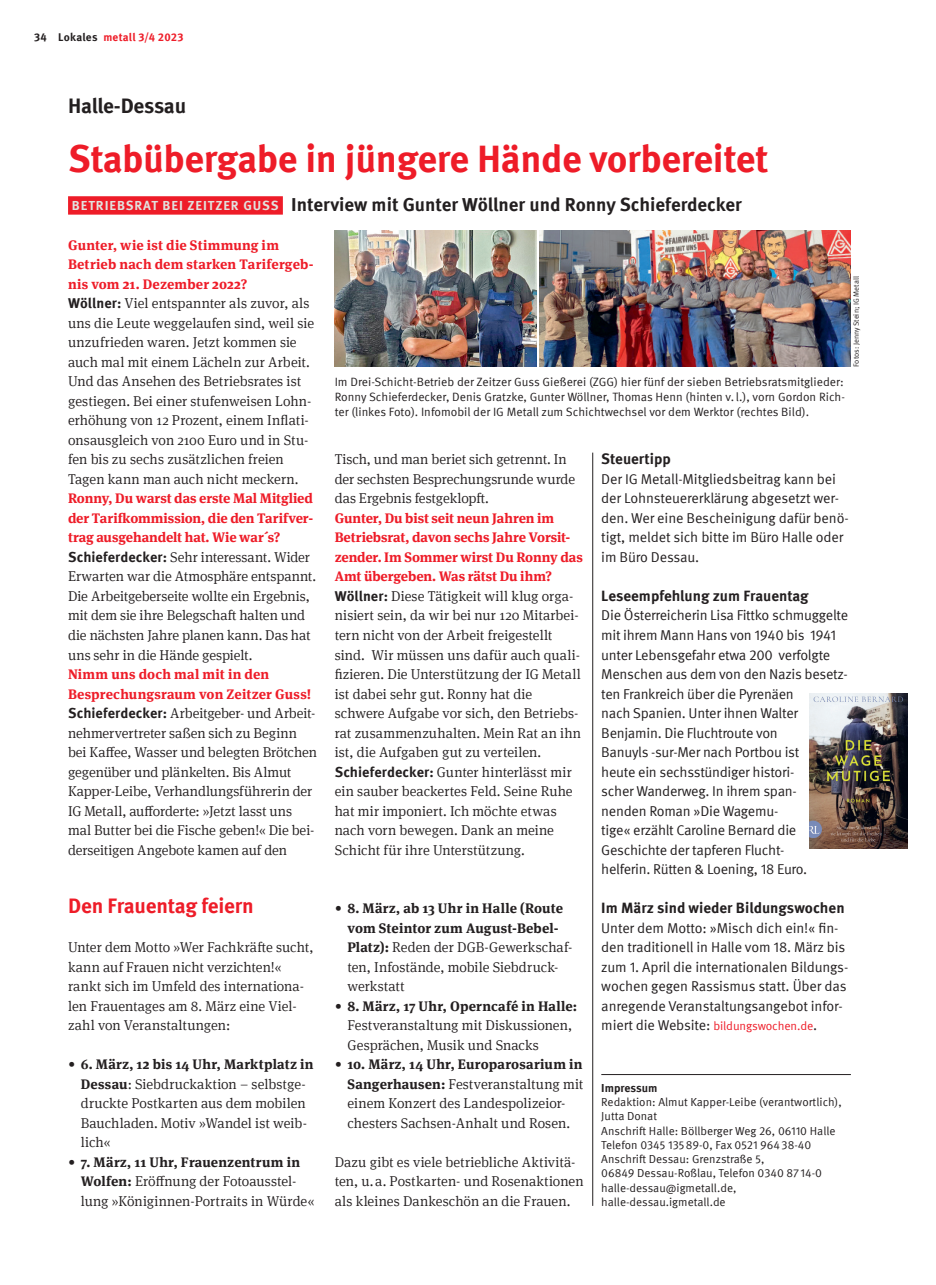
<style>
.page{position:relative;width:936px;height:1285px;background:#fff}
.page>*{position:absolute;margin:0;border:0;box-sizing:border-box;transform-origin:0 0}
._01_Aufmacher_Übersc{font:700 38.25px "Meta IGM";letter-spacing:-.01em;color:#ee1c28}
._02_Artikel_Überschr{font:700 21px "Meta IGM";letter-spacing:-.01em;color:#ee1c28}
.Seitenname{font:700 21px "Meta IGM";letter-spacing:-.015em;color:#231f20}
._01_Aufmacher_Vorspa{font:700 18.75px "Meta IGM";color:#231f20}
._03_Meldung_Überschr{font:700 15px "Meta IGM";color:#231f20}
._01_Aufmacher_Text_o{font:300 14.25px/19.5px "Meta Serif IGM";color:#231f20}
._03_Meldung_Text_ohn{font:14.25px/19.5px "Meta IGM";letter-spacing:-.02em;color:#231f20}
._02_Artikel_Text_ohn{font:300 14.25px/19.5px "Meta Serif IGM";color:#231f20}
._05_Interview_Frage{font:700 13.8px/19.5px "Meta Serif IGM";letter-spacing:.005em;color:#ee1c28}
.t1{font:700 13.8px/19.5px "Meta Serif IGM";letter-spacing:.02em;color:#231f20}
.Bildunterschrift{font:12px/15px "Meta IGM";color:#231f20;text-align:justify}
.t2{font:11.7px/14.2px "Meta IGM";color:#231f20}
._07_Impressum_GS-Nam{font:700 11.7px "Meta IGM";letter-spacing:-.005em;color:#231f20}
.t3{font:700 11.25px "Meta IGM";letter-spacing:.02em;color:#ee1c28}
.t4{font:7.5px "Meta IGM";color:#231f20}
.s1{color:#231f20}
.s2{font-size:13.2px;color:#e2e2de}
.s3{font-family:"Meta IGM";font-weight:700}
.s4{font-size:12px;color:#ee1c28}
.s5{font-weight:300;font-size:14.25px}
.s6{font-weight:700;font-size:13.8px}
</style>
<div class="page">
<div style="left:68px;top:196px;width:215px;height:18px;background:#ee1c28"></div>
<hr style="left:601px;top:1074px;width:249px;height:1px;background:#231f20">
<img style="left:540px;top:230px;width:310px;height:137px">
<hr style="left:592px;top:452px;width:1px;height:753px;background:#231f20">
<img style="left:334px;top:230px;width:203px;height:137px">
<img style="left:809px;top:693px;width:98px;height:155px">
<p class="t3" style="left:34px;top:28px;width:151px"><span class="s1">34 Lokales</span> metall 3/4 2023</p>
<p class="Seitenname" style="left:68px;top:89px;width:120px">Halle-Dessau</p>
<p class="_01_Aufmacher_Übersc" style="left:68px;top:128px;width:702px">Stabübergabe in jüngere Hände vorbereitet</p>
<p class="_01_Aufmacher_Vorspa" style="left:72px;top:189px;width:671px"><span class="s2">BETRIEBSRAT BEI ZEITZER GUSS</span> Interview mit Gunter Wöllner und Ronny Schieferdecker</p>
<p class="_05_Interview_Frage" style="left:68px;top:234px;width:247px">Gunter, wie ist die Stimmung im<br>Betrieb nach dem starken Tarifergeb&shy;nis vom 21. Dezember 2022?</p>
<p class="_01_Aufmacher_Text_o" style="left:68px;top:293px;width:247px"><span class="s3">Wöllner:</span> Viel entspannter als zuvor, als uns die Leute weggelaufen sind, weil sie unzufrieden waren. Jetzt kommen sie auch mal mit einem Lächeln zur Arbeit.<br>Und das Ansehen des Betriebsrates ist gestiegen. Bei einer stufenweisen Lohn&shy;erhöhung von 12 Prozent, einem Inflati&shy;onsausgleich von 2100 Euro und in Stu&shy;fen bis zu sechs zusätzlichen freien Tagen kann man auch nicht meckern.</p>
<p class="_05_Interview_Frage" style="left:68px;top:487px;width:247px;text-align:justify">Ronny, Du warst das erste Mal Mitglied der Tarifkommission, die den Tarifver&shy;trag ausgehandelt hat. Wie war´s?</p>
<p class="_01_Aufmacher_Text_o" style="left:68px;top:546px;width:249px"><span class="s3">Schieferdecker:</span> Sehr interessant. Wider Erwarten war die Atmosphäre entspannt.<br>Die Arbeitgeberseite wollte ein Ergebnis, mit dem sie ihre Belegschaft halten und die nächsten Jahre planen kann. Das hat uns sehr in die Hände gespielt.</p>
<p class="_05_Interview_Frage" style="left:68px;top:663px;width:245px">Nimm uns doch mal mit in den<br>Besprechungsraum von Zeitzer Guss!</p>
<p class="_01_Aufmacher_Text_o" style="left:68px;top:702px;width:250px"><span class="s3">Schieferdecker:</span> Arbeitgeber- und Arbeit&shy;nehmervertreter saßen sich zu Beginn bei Kaffee, Wasser und belegten Brötchen gegenüber und plänkelten. Bis Almut Kapper-Leibe, Verhandlungsführerin der IG Metall, aufforderte: »Jetzt lasst uns mal Butter bei die Fische geben!« Die bei&shy;derseitigen Angebote kamen auf den</p>
<p class="t4" style="left:850px;top:367px;width:92px;rotate:-90deg">Fotos: Jenny Stein; IG Metall</p>
<p class="Bildunterschrift" style="left:334px;top:374px;width:511px">Im Drei-Schicht-Betrieb der Zeitzer Guss Gießerei (ZGG) hier fünf der sieben Betriebsratsmitglieder:<br>Ronny Schieferdecker, Denis Gratzke, Gunter Wöllner, Thomas Henn (hinten v.l.), vorn Gordon Rich&shy;ter (linkes Foto). Infomobil der IG Metall zum Schichtwechsel vor dem Werktor (rechtes Bild).</p>
<p class="_03_Meldung_Überschr" style="left:601px;top:447px;width:71px">Steuertipp</p>
<p class="_03_Meldung_Text_ohn" style="left:601px;top:468px;width:249px">Der IG Metall-Mitgliedsbeitrag kann bei der Lohnsteuererklärung abgesetzt wer&shy;den. Wer eine Bescheinigung dafür benö&shy;tigt, meldet sich bitte im Büro Halle oder im Büro Dessau.</p>
<p class="_03_Meldung_Überschr" style="left:601px;top:584px;width:209px">Leseempfehlung zum Frauentag</p>
<p class="_03_Meldung_Text_ohn" style="left:601px;top:604px;width:248px">Die Österreicherin Lisa Fittko schmuggelte mit ihrem Mann Hans von 1940 bis 1941 unter Lebensgefahr etwa 200 verfolgte Menschen aus dem von den Nazis besetz&shy;ten Frankreich über die Pyrenäen<br>nach Spanien. Unter ihnen Walter Benjamin. Die Fluchtroute von<br>Banuyls -sur-Mer nach Portbou ist<br>heute ein sechsstündiger histori-<br>scher Wanderweg. In ihrem span-<br>nenden Roman »Die Wagemu-<br>tige« erzählt Caroline Bernard die Geschichte der tapferen Flucht-<br>helferin. Rütten &amp; Loening, 18 Euro.</p>
<p class="_03_Meldung_Überschr" style="left:601px;top:896px;width:245px">Im März sind wieder Bildungswochen</p>
<p class="_03_Meldung_Text_ohn" style="left:601px;top:916px;width:248px">Unter dem Motto: »Misch dich ein!« fin&shy;den traditionell in Halle vom 18. März bis zum 1. April die internationalen Bildungs&shy;wochen gegen Rassismus statt. Über das anregende Veranstaltungsangebot infor&shy;miert die Website: <span class="s4">bildungswochen.de</span>.</p>
<p class="_01_Aufmacher_Text_o" style="left:334px;top:449px;width:242px">Tisch, und man beriet sich getrennt. In der sechsten Besprechungsrunde wurde das Ergebnis festgeklopft.</p>
<p class="_05_Interview_Frage" style="left:334px;top:507px;width:250px">Gunter, Du bist seit neun Jahren im Betriebsrat, davon sechs Jahre Vorsit&shy;zender. Im Sommer wirst Du Ronny das Amt übergeben. Was rätst Du ihm?</p>
<p class="_01_Aufmacher_Text_o" style="left:334px;top:585px;width:248px"><span class="s3">Wöllner:</span> Diese Tätigkeit will klug orga&shy;nisiert sein, da wir bei nur 120 Mitarbei&shy;tern nicht von der Arbeit freigestellt sind. Wir müssen uns dafür auch quali&shy;fizieren. Die Unterstützung der IG Metall ist dabei sehr gut. Ronny hat die schwere Aufgabe vor sich, den Betriebs&shy;rat zusammenzuhalten. Mein Rat an ihn ist, die Aufgaben gut zu verteilen.</p>
<p class="_01_Aufmacher_Text_o" style="left:334px;top:761px;width:239px"><span class="s3">Schieferdecker:</span> Gunter hinterlässt mir ein sauber beackertes Feld. Seine Ruhe hat mir imponiert. Ich möchte etwas nach vorn bewegen. Dank an meine Schicht für ihre Unterstützung.</p>
<p class="_02_Artikel_Überschr" style="left:68px;top:889px;width:187px">Den Frauentag feiern</p>
<p class="_02_Artikel_Text_ohn" style="left:68px;top:936px;width:247px">Unter dem Motto »Wer Fachkräfte sucht, kann auf Frauen nicht verzichten!« rankt sich im Umfeld des internationa&shy;len Frauentages am 8. März eine Viel&shy;zahl von Veranstaltungen:</p>
<p class="t1" style="left:68px;top:1053px;width:247px"><span class="s5">•</span> 6. März, 12 bis 14 Uhr, Marktplatz in</p>
<p class="_01_Aufmacher_Text_o" style="left:81px;top:1073px;width:228px;text-align:justify"><span class="s6">Dessau</span>: Siebdruckaktion – selbstge&shy;druckte Postkarten aus dem mobilen Bauchladen. Motiv »Wandel ist weib&shy;lich«</p>
<p class="t1" style="left:68px;top:1150px;width:233px"><span class="s5">•</span> 7. März, 11 Uhr, Frauenzentrum in</p>
<p class="_01_Aufmacher_Text_o" style="left:81px;top:1170px;width:235px"><span class="s6">Wolfen:</span> Eröffnung der Fotoausstel&shy;lung »Königinnen-Portraits in Würde«</p>
<p class="t1" style="left:347px;top:897px;width:217px;text-indent:-13px"><span class="s5">•</span> 8. März, ab 13 Uhr in Halle (Route vom Steintor zum August-Bebel-</p>
<p class="_01_Aufmacher_Text_o" style="left:347px;top:936px;width:226px"><span class="s6">Platz):</span> Reden der DGB-Gewerkschaf&shy;ten, Infostände, mobile Siebdruck&shy;werkstatt</p>
<p class="t1" style="left:334px;top:994px;width:244px"><span class="s5">•</span> 8. März, 17 Uhr, Operncafé in Halle:</p>
<p class="_01_Aufmacher_Text_o" style="left:347px;top:1014px;width:226px">Festveranstaltung mit Diskussionen,<br>Gesprächen, Musik und Snacks</p>
<p class="t1" style="left:334px;top:1053px;width:249px"><span class="s5">•</span> 10. März, 14 Uhr, Europarosarium in</p>
<p class="_01_Aufmacher_Text_o" style="left:347px;top:1073px;width:237px"><span class="s6">Sangerhausen:</span> Festveranstaltung mit einem Konzert des Landespolizeior&shy;chesters Sachsen-Anhalt und Rosen.</p>
<p class="_01_Aufmacher_Text_o" style="left:334px;top:1151px;width:250px">Dazu gibt es viele betriebliche Aktivitä&shy;ten, u.a. Postkarten- und Rosenaktionen als kleines Dankeschön an die Frauen.</p>
<p class="_07_Impressum_GS-Nam" style="left:601px;top:1078px;width:58px">Impressum</p>
<p class="t2" style="left:601px;top:1093px;width:242px">Redaktion: Almut Kapper-Leibe (verantwortlich),<br>Jutta Donat</p>
<p class="t2" style="left:601px;top:1122px;width:236px">Anschrift Halle: Böllberger Weg 26, 06110 Halle</p>
<p class="t2" style="left:601px;top:1136px;width:211px">Telefon 0345 13589-0, Fax 0521 96438-40</p>
<p class="t2" style="left:601px;top:1150px;width:222px">Anschrift Dessau: Grenzstraße 5,<br>06849 Dessau-Roßlau, Telefon 0340 8714-0</p>
<p class="t2" style="left:601px;top:1179px;width:137px">halle-dessau@igmetall.de,</p>
<p class="t2" style="left:601px;top:1193px;width:126px">halle-dessau.igmetall.de</p>
</div>
